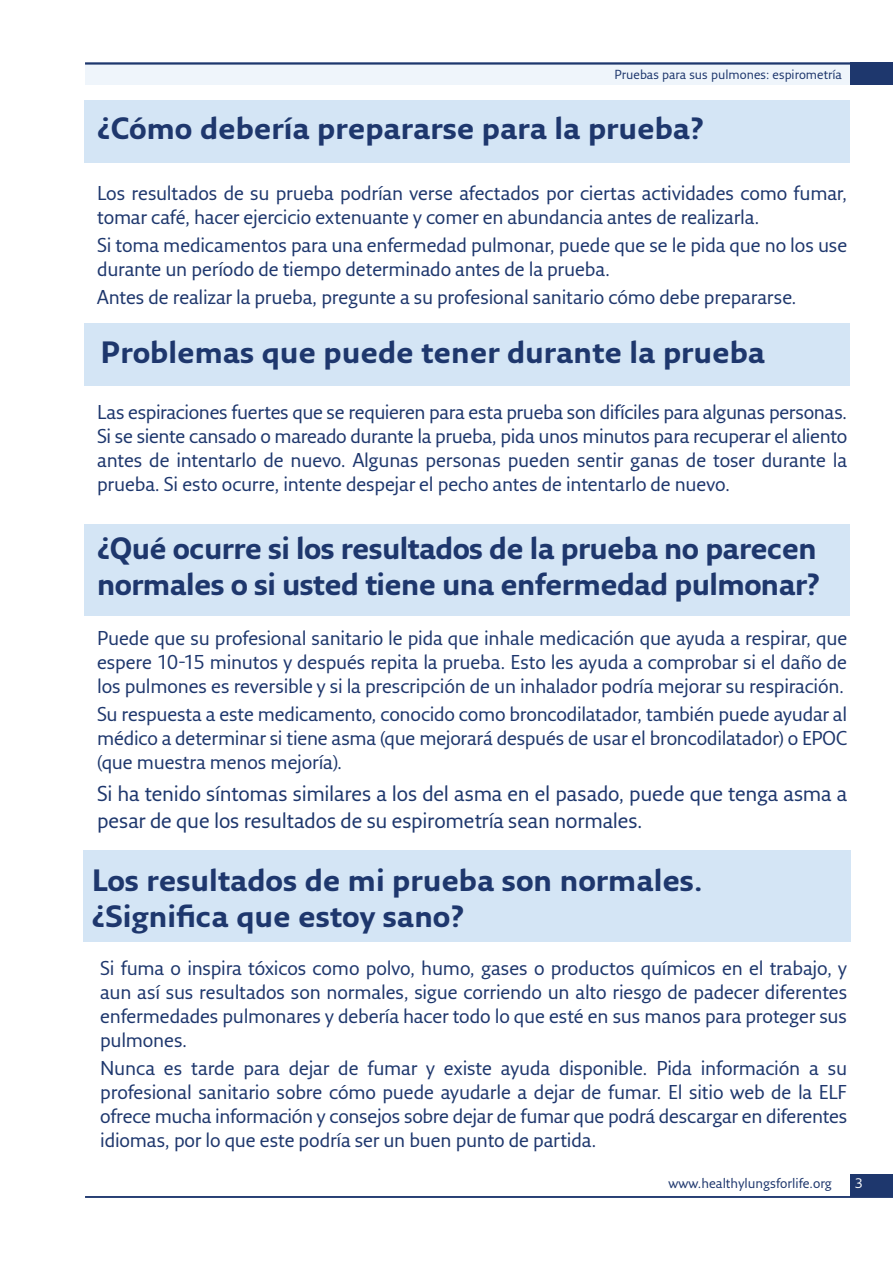
<style>
.page{position:relative;width:893px;height:1263px;background:#fff}
.page>*{position:absolute;margin:0;border:0;box-sizing:border-box;transform-origin:0 0}
.t1{font:700 30px/36px "Fresco Sans Pro";color:#1e376d}
.t2{font:700 30px/36px "Fresco Sans Pro";letter-spacing:-.02em;color:#1e376d}
.H___B-head{font:21px/27px "Fresco Sans Pro";letter-spacing:-.01em;color:#1e376d}
.H___B-head-2{font:19.5px/24px "Fresco Sans Pro";letter-spacing:-.01em;color:#1e376d;text-align:justify}
.t3{font:13.5px "Fresco Sans Pro";color:#1e376d}
.t4{font:13.5px "Fresco Sans Pro";color:#fff}
.t5{font:12.75px "Fresco Sans Pro";color:#1e376d}
</style>
<div class="page">
<div style="left:85px;top:63px;width:808px;height:22px;background:#eff5fb"></div>
<div style="left:850px;top:63px;width:43px;height:22px;background:#1e376d"></div>
<div style="left:850px;top:1175px;width:43px;height:22px;background:#1e376d"></div>
<hr style="left:85px;top:62px;width:808px;height:3px;background:#1e376d">
<hr style="left:85px;top:1196px;width:808px;height:2px;background:#1e376d">
<div style="left:85px;top:323px;width:765px;height:63px;background:#d4e5f5"></div>
<div style="left:85px;top:524px;width:765px;height:92px;background:#d4e5f5"></div>
<div style="left:83px;top:850px;width:768px;height:92px;background:#d4e5f5"></div>
<div style="left:85px;top:100px;width:765px;height:63px;background:#d4e5f5"></div>
<p class="t5" style="left:614px;top:66px;width:229px">Pruebas para sus pulmones: espirometría</p>
<p class="t1" style="left:97px;top:110px;width:608px">¿Cómo debería prepararse para la prueba?</p>
<p class="H___B-head-2" style="left:97px;top:180px;width:751px">Los resultados de su prueba podrían verse afectados por ciertas actividades como fumar, tomar café, hacer ejercicio extenuante y comer en abundancia antes de realizarla.</p>
<p class="H___B-head-2" style="left:97px;top:232px;width:752px">Si toma medicamentos para una enfermedad pulmonar, puede que se le pida que no los use durante un período de tiempo determinado antes de la prueba.</p>
<p class="H___B-head-2" style="left:97px;top:285px;width:701px">Antes de realizar la prueba, pregunte a su profesional sanitario cómo debe prepararse.</p>
<p class="t1" style="left:101px;top:333px;width:666px">Problemas que puede tener durante la prueba</p>
<p class="H___B-head-2" style="left:97px;top:399px;width:752px">Las espiraciones fuertes que se requieren para esta prueba son difíciles para algunas personas.<br>Si se siente cansado o mareado durante la prueba, pida unos minutos para recuperar el aliento antes de intentarlo de nuevo. Algunas personas pueden sentir ganas de toser durante la prueba. Si esto ocurre, intente despejar el pecho antes de intentarlo de nuevo.</p>
<p class="t2" style="left:97px;top:530px;width:724px">¿Qué ocurre si los resultados de la prueba no parecen normales o si usted tiene una enfermedad pulmonar?</p>
<p class="H___B-head-2" style="left:97px;top:626px;width:752px">Puede que su profesional sanitario le pida que inhale medicación que ayuda a respirar, que espere 10-15 minutos y después repita la prueba. Esto les ayuda a comprobar si el daño de los pulmones es reversible y si la prescripción de un inhalador podría mejorar su respiración.</p>
<p class="H___B-head-2" style="left:97px;top:702px;width:752px">Su respuesta a este medicamento, conocido como broncodilatador, también puede ayudar al médico a determinar si tiene asma (que mejorará después de usar el broncodilatador) o EPOC (que muestra menos mejoría).</p>
<p class="H___B-head" style="left:97px;top:780px;width:752px">Si ha tenido síntomas similares a los del asma en el pasado, puede que tenga asma a pesar de que los resultados de su espirometría sean normales.</p>
<p class="t1" style="left:92px;top:862px;width:612px">Los resultados de mi prueba son normales. ¿Significa que estoy sano?</p>
<p class="H___B-head-2" style="left:100px;top:955px;width:748px">Si fuma o inspira tóxicos como polvo, humo, gases o productos químicos en el trabajo, y aun así sus resultados son normales, sigue corriendo un alto riesgo de padecer diferentes enfermedades pulmonares y debería hacer todo lo que esté en sus manos para proteger sus pulmones.</p>
<p class="H___B-head-2" style="left:100px;top:1056px;width:749px">Nunca es tarde para dejar de fumar y existe ayuda disponible. Pida información a su profesional sanitario sobre cómo puede ayudarle a dejar de fumar. El sitio web de la ELF ofrece mucha información y consejos sobre dejar de fumar que podrá descargar en diferentes idiomas, por lo que este podría ser un buen punto de partida.</p>
<p class="t3" style="left:668px;top:1174px;width:165px">www.healthylungsforlife.org</p>
<p class="t4" style="left:855px;top:1175px;width:10px">3</p>
</div>
